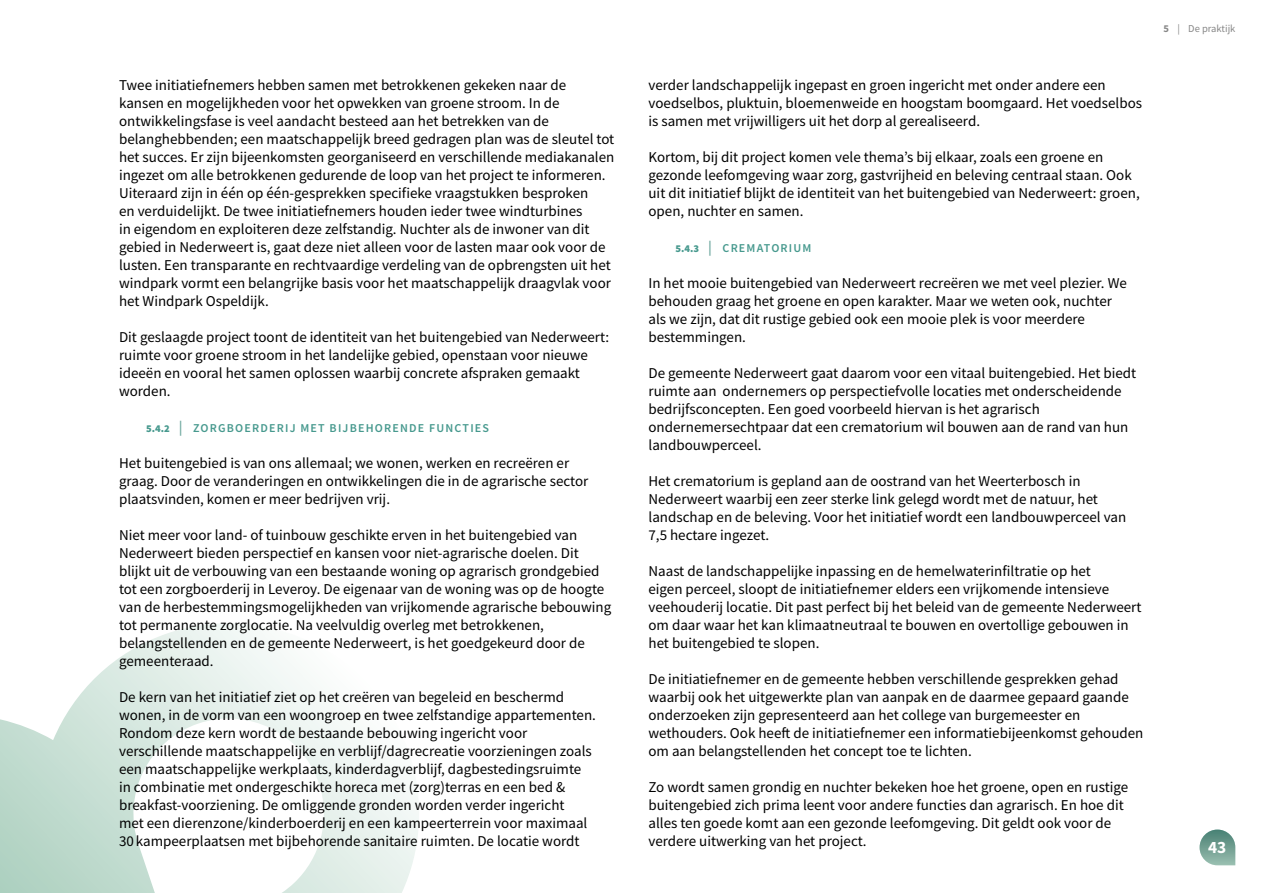
<style>
.page{position:relative;width:1263px;height:893px;background:#fff}
.page>*{position:absolute;margin:0;border:0;box-sizing:border-box;transform-origin:0 0}
.t1{font:700 17.4px "Source Sans Pro";color:#fff}
.t2{font:15px/18px "Source Sans Pro";color:#000}
.t3{font:600 12px "Source Sans Pro";letter-spacing:.1em;color:#47998e}
.t4{font:10.5px "Source Sans Pro";color:#878787}
.s1{font-weight:900;font-size:10.5px}
.s2{font-size:15px;color:#70a9a0}
.s3{font-weight:700}
</style>
<div class="page">
<svg style="left:0;top:624px;width:419px;height:269px"></svg>
<svg style="left:1199px;top:829px;width:36px;height:36px"></svg>
<p class="t2" style="left:119px;top:76px;width:497px">Twee initiatiefnemers hebben samen met betrokkenen gekeken naar de kansen en mogelijkheden voor het opwekken van groene stroom. In de ontwikkelingsfase is veel aandacht besteed aan het betrekken van de belanghebbenden; een maatschappelijk breed gedragen plan was de sleutel tot het succes. Er zijn bijeenkomsten georganiseerd en verschillende mediakanalen ingezet om alle betrokkenen gedurende de loop van het project te informeren.<br>Uiteraard zijn in één op één-gesprekken specifieke vraagstukken besproken<br>en verduidelijkt. De twee initiatiefnemers houden ieder twee windturbines<br>in eigendom en exploiteren deze zelfstandig. Nuchter als de inwoner van dit gebied in Nederweert is, gaat deze niet alleen voor de lasten maar ook voor de lusten. Een transparante en rechtvaardige verdeling van de opbrengsten uit het windpark vormt een belangrijke basis voor het maatschappelijk draagvlak voor het Windpark Ospeldijk.</p>
<p class="t2" style="left:119px;top:328px;width:492px">Dit geslaagde project toont de identiteit van het buitengebied van Nederweert: ruimte voor groene stroom in het landelijke gebied, openstaan voor nieuwe ideeën en vooral het samen oplossen waarbij concrete afspraken gemaakt worden.</p>
<p class="t3" style="left:146px;top:420px;width:344px"><span class="s1">5.4.2</span> <span class="s2">|</span> ZORGBOERDERIJ MET BIJBEHORENDE FUNCTIES</p>
<p class="t2" style="left:119px;top:454px;width:471px">Het buitengebied is van ons allemaal; we wonen, werken en recreëren er graag. Door de veranderingen en ontwikkelingen die in de agrarische sector plaatsvinden, komen er meer bedrijven vrij.</p>
<p class="t2" style="left:119px;top:526px;width:494px">Niet meer voor land- of tuinbouw geschikte erven in het buitengebied van Nederweert bieden perspectief en kansen voor niet-agrarische doelen. Dit blijkt uit de verbouwing van een bestaande woning op agrarisch grondgebied tot een zorgboerderij in Leveroy. De eigenaar van de woning was op de hoogte van de herbestemmingsmogelijkheden van vrijkomende agrarische bebouwing tot permanente zorglocatie. Na veelvuldig overleg met betrokkenen, belangstellenden en de gemeente Nederweert, is het goedgekeurd door de gemeenteraad.</p>
<p class="t2" style="left:119px;top:688px;width:478px">De kern van het initiatief ziet op het creëren van begeleid en beschermd wonen, in de vorm van een woongroep en twee zelfstandige appartementen.<br>Rondom deze kern wordt de bestaande bebouwing ingericht voor verschillende maatschappelijke en verblijf/dagrecreatie voorzieningen zoals een maatschappelijke werkplaats, kinderdagverblijf, dagbestedingsruimte in combinatie met ondergeschikte horeca met (zorg)terras en een bed &amp; breakfast-voorziening. De omliggende gronden worden verder ingericht<br>met een dierenzone/kinderboerderij en een kampeerterrein voor maximaal 30 kampeerplaatsen met bijbehorende sanitaire ruimten. De locatie wordt</p>
<p class="t2" style="left:648px;top:76px;width:495px">verder landschappelijk ingepast en groen ingericht met onder andere een voedselbos, pluktuin, bloemenweide en hoogstam boomgaard. Het voedselbos is samen met vrijwilligers uit het dorp al gerealiseerd.</p>
<p class="t2" style="left:648px;top:148px;width:493px">Kortom, bij dit project komen vele thema’s bij elkaar, zoals een groene en gezonde leefomgeving waar zorg, gastvrijheid en beleving centraal staan. Ook uit dit initiatief blijkt de identiteit van het buitengebied van Nederweert: groen, open, nuchter en samen.</p>
<p class="t3" style="left:675px;top:240px;width:138px"><span class="s1">5.4.3</span> <span class="s2">|</span> CREMATORIUM</p>
<p class="t2" style="left:648px;top:274px;width:480px">In het mooie buitengebied van Nederweert recreëren we met veel plezier. We behouden graag het groene en open karakter. Maar we weten ook, nuchter als we zijn, dat dit rustige gebied ook een mooie plek is voor meerdere bestemmingen.</p>
<p class="t2" style="left:648px;top:364px;width:489px">De gemeente Nederweert gaat daarom voor een vitaal buitengebied. Het biedt ruimte aan ondernemers op perspectiefvolle locaties met onderscheidende bedrijfsconcepten. Een goed voorbeeld hiervan is het agrarisch ondernemersechtpaar dat een crematorium wil bouwen aan de rand van hun landbouwperceel.</p>
<p class="t2" style="left:648px;top:472px;width:479px">Het crematorium is gepland aan de oostrand van het Weerterbosch in Nederweert waarbij een zeer sterke link gelegd wordt met de natuur, het landschap en de beleving. Voor het initiatief wordt een landbouwperceel van 7,5 hectare ingezet.</p>
<p class="t2" style="left:648px;top:562px;width:495px">Naast de landschappelijke inpassing en de hemelwaterinfiltratie op het<br>eigen perceel, sloopt de initiatiefnemer elders een vrijkomende intensieve veehouderij locatie. Dit past perfect bij het beleid van de gemeente Nederweert om daar waar het kan klimaatneutraal te bouwen en overtollige gebouwen in het buitengebied te slopen.</p>
<p class="t2" style="left:648px;top:670px;width:496px">De initiatiefnemer en de gemeente hebben verschillende gesprekken gehad waarbij ook het uitgewerkte plan van aanpak en de daarmee gepaard gaande onderzoeken zijn gepresenteerd aan het college van burgemeester en wethouders. Ook heeft de initiatiefnemer een informatiebijeenkomst gehouden om aan belangstellenden het concept toe te lichten.</p>
<p class="t2" style="left:648px;top:778px;width:481px">Zo wordt samen grondig en nuchter bekeken hoe het groene, open en rustige buitengebied zich prima leent voor andere functies dan agrarisch. En hoe dit alles ten goede komt aan een gezonde leefomgeving. Dit geldt ook voor de verdere uitwerking van het project.</p>
<p class="t4" style="left:1163px;top:22px;width:74px"><span class="s3">5</span> | De praktijk</p>
<p class="t1" style="left:1208px;top:835px;width:20px">43</p>
</div>
